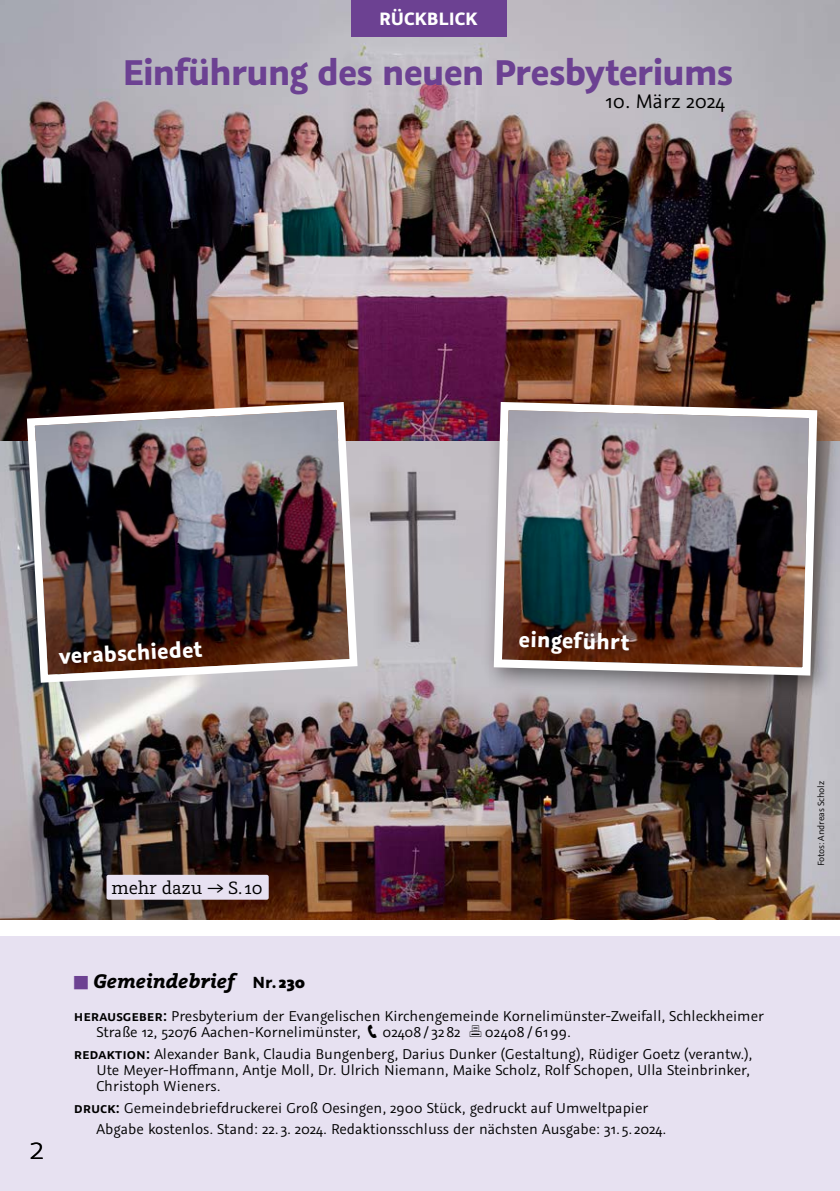
<style>
.page{position:relative;width:840px;height:1191px;background:#fff}
.page>*{position:absolute;margin:0;border:0;box-sizing:border-box;transform-origin:0 0}
.t1{font:700 40px "Graublau Sans";letter-spacing:-.025em;color:#6c4192}
.t2{font:300 36px "Graublau Sans";color:#000}
.t3{font:700 24px "Graublau Sans";color:#fff}
.t4{font:italic 700 22px "Graublau Slab";color:#000}
.t5{font:22px "Graublau Sans";color:#000}
.t6{font:20px "Graublau Slab";letter-spacing:-.01em;color:#000}
.t7{font:700 20px "Graublau Sans";color:#fff}
.t8{font:16px/16px "Graublau Sans";color:#000}
.t9{font:10px "Graublau Sans";letter-spacing:-.015em;color:#000}
.s1{font-weight:400;font-style:normal;font-size:18px;color:#6c4192}
.s2{font-family:"Graublau Sans";font-style:normal;font-size:18px}
.s3{font-family:"Graublau Sans";font-weight:800;font-style:normal;font-size:18px}
.s4{font-weight:600}
</style>
<div class="page">
<div style="left:0;top:936px;width:839px;height:255px;background:#e7e1f1"></div>
<img style="left:0;top:0;width:839px;height:919px">
<div style="left:350px;top:0;width:156px;height:36px;background:#6c4192"></div>
<div style="left:481px;top:389px;width:358px;height:310px;background:#000;opacity:.5"></div>
<img style="left:489px;top:398px;width:331px;height:281px">
<img style="left:23px;top:398px;width:338px;height:288px">
<div style="left:106px;top:874px;width:162px;height:25px;background:#e7e1f1;border-radius:2px"></div>
<p class="t7" style="left:379px;top:6px;width:100px">RÜCKBLICK</p>
<h1 class="t1" style="left:122px;top:47px;width:612px">Einführung des neuen Presbyteriums</h1>
<h3 class="t5" style="left:605px;top:88px;width:121px">10. März 2024</h3>
<h3 class="t3" style="left:58px;top:641px;width:145px;rotate:-3deg">verabschiedet</h3>
<h3 class="t3" style="left:518px;top:624px;width:112px;rotate:1deg">eingeführt</h3>
<h2 class="t2" style="left:30px;top:1126px;width:16px">2</h2>
<p class="t6" style="left:111px;top:875px;width:152px">mehr dazu → S.10</p>
<h3 class="t4" style="left:74px;top:967px;width:233px"><span class="s1">■</span> Gemeindebrief <span class="s2">Nr.</span> <span class="s3">230</span></h3>
<p class="t8" style="left:96px;top:1008px;width:668px;text-indent:-23px"><span class="s4">Herausgeber:</span> Presbyterium der Evangelischen Kirchengemeinde Kornelimünster-Zweifall, Schleckheimer<br>Straße 12, 52076 Aachen-Kornelimünster,</p>
<p class="t8" style="left:74px;top:1021px;width:679px;line-height:21.6px;text-indent:411px">02408 /6199.<br><span class="s4">Redaktion:</span> Alexander Bank, Claudia Bungenberg, Darius Dunker (Gestaltung), Rüdiger Goetz (verantw.),</p>
<p class="t8" style="left:96px;top:1061px;width:654px">Ute Meyer-Hoffmann, Antje Moll, Dr. Ulrich Niemann, Maike Scholz, Rolf Schopen, Ulla Steinbrinker,<br>Christoph Wieners.</p>
<p class="t8" style="left:96px;top:1096px;width:571px;line-height:21.6px;text-indent:-23px"><span class="s4">Druck:</span> Gemeindebriefdruckerei Groß Oesingen, 2900 Stück, gedruckt auf Umweltpapier<br>Abgabe kostenlos. Stand: 22. 3. 2024. Redaktionsschluss der nächsten Ausgabe: 31. 5. 2024.</p>
<p class="t8" style="left:382px;top:1024px;width:79px">02408 / 32 82</p>
<p class="t9" style="left:814px;top:866px;width:87px;rotate:-90deg">Fotos: Andreas Scholz</p>
</div>
